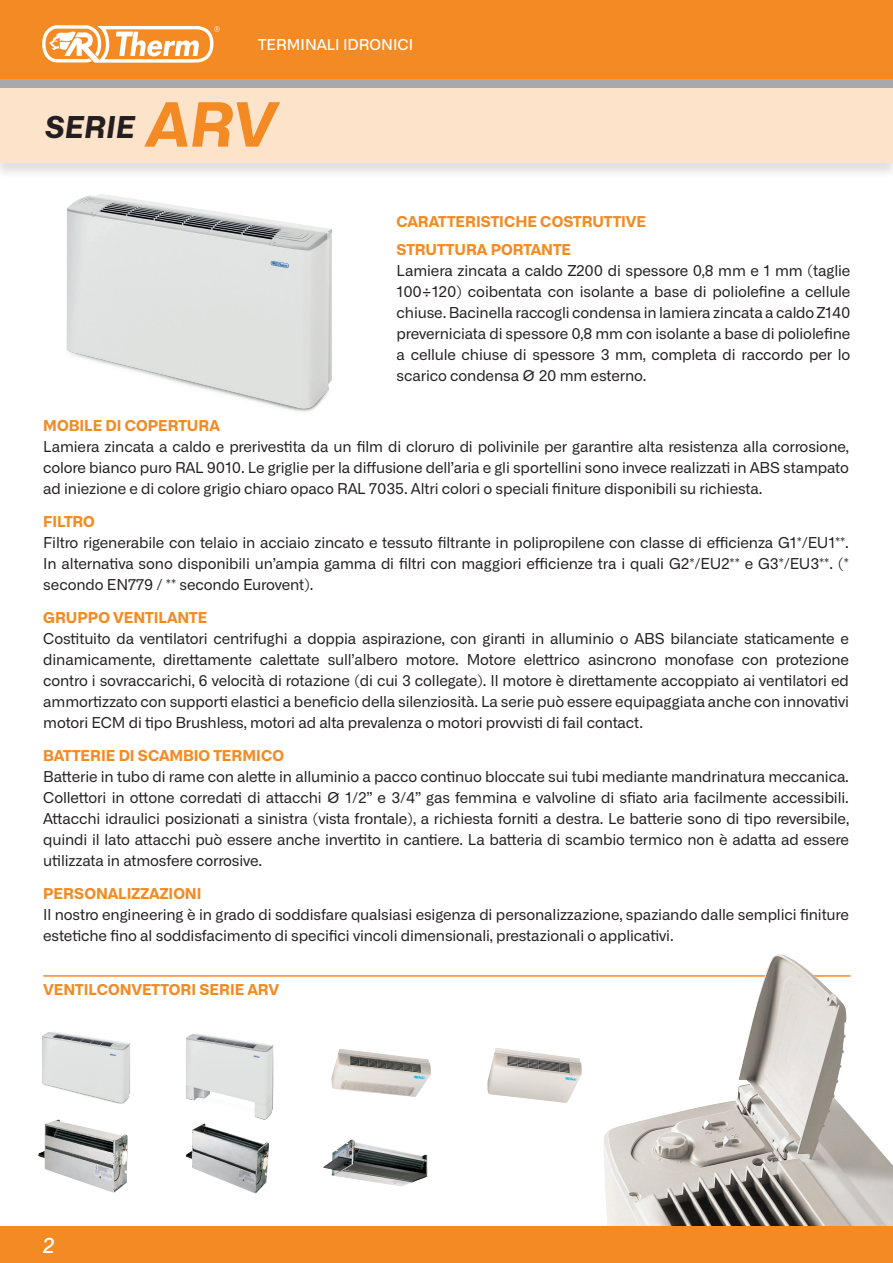
<style>
.page{position:relative;width:893px;height:1263px;background:#fff}
.page>*{position:absolute;margin:0;border:0;box-sizing:border-box;transform-origin:0 0}
.t1{font:italic 700 60.9px "Alliance No.1";color:#f38a23}
.t2{font:italic 700 30.15px "Alliance No.1";color:#231f20}
.t3{font:italic 500 21px "Alliance No.1";color:#fff}
.t4{font:15px/21px "Alliance No.1";letter-spacing:-.01em;color:#231f20;text-align:justify}
.titolo_caratteristic{font:700 15px "Alliance No.1";color:#f38a23}
.titolo_caratteristic-2{font:700 15px "Alliance No.1";color:#f38a23}
.t5{font:500 15px "Alliance No.1";color:#fff}
</style>
<div class="page">
<div style="left:0;top:0;width:893px;height:80px;background:#f38a23"></div>
<svg style="left:42px;top:25px;width:178px;height:38px"></svg>
<div style="left:0;top:80px;width:893px;height:8px;background:#a8a9ad"></div>
<div style="left:0;top:89px;width:893px;height:90px;background:#231f20;opacity:.14"></div>
<div style="left:0;top:88px;width:893px;height:74px;background:#fde3ca"></div>
<hr style="left:43px;top:975px;width:807px;height:2px;background:#f38a23">
<img style="left:594px;top:954px;width:299px;height:273px">
<img style="left:331px;top:1049px;width:100px;height:48px">
<img style="left:487px;top:1048px;width:95px;height:55px">
<img style="left:38px;top:1119px;width:90px;height:73px">
<img style="left:323px;top:1139px;width:104px;height:47px">
<img style="left:186px;top:1127px;width:83px;height:66px">
<img style="left:66px;top:194px;width:267px;height:218px">
<img style="left:42px;top:1032px;width:89px;height:72px">
<img style="left:186px;top:1034px;width:88px;height:93px">
<div style="left:0;top:1227px;width:893px;height:36px;background:#f38a23"></div>
<p class="t5" style="left:258px;top:35px;width:156px">TERMINALI IDRONICI</p>
<p class="t2" style="left:45px;top:108px;width:92px">SERIE</p>
<p class="t1" style="left:147px;top:85px;width:131px">ARV</p>
<p class="titolo_caratteristic" style="left:397px;top:211px;width:251px">CARATTERISTICHE COSTRUTTIVE</p>
<p class="titolo_caratteristic-2" style="left:397px;top:240px;width:176px">STRUTTURA PORTANTE</p>
<p class="t4" style="left:397px;top:260px;width:455px">Lamiera zincata a caldo Z200 di spessore 0,8 mm e 1 mm (taglie 100÷120) coibentata con isolante a base di poliolefine a cellule chiuse. Bacinella raccogli condensa in lamiera zincata a caldo Z140 preverniciata di spessore 0,8 mm con isolante a base di poliolefine a cellule chiuse di spessore 3 mm, completa di raccordo per lo scarico condensa Ø 20 mm esterno.</p>
<p class="titolo_caratteristic" style="left:43px;top:416px;width:178px">MOBILE DI COPERTURA</p>
<p class="t4" style="left:43px;top:436px;width:807px">Lamiera zincata a caldo e prerivestita da un film di cloruro di polivinile per garantire alta resistenza alla corrosione, colore bianco puro RAL 9010. Le griglie per la diffusione dell’aria e gli sportellini sono invece realizzati in ABS stampato ad iniezione e di colore grigio chiaro opaco RAL 7035. Altri colori o speciali finiture disponibili su richiesta.</p>
<p class="titolo_caratteristic" style="left:43px;top:512px;width:53px">FILTRO</p>
<p class="t4" style="left:43px;top:532px;width:807px">Filtro rigenerabile con telaio in acciaio zincato e tessuto filtrante in polipropilene con classe di efficienza G1*/EU1**.<br>In alternativa sono disponibili un’ampia gamma di filtri con maggiori efficienze tra i quali G2*/EU2** e G3*/EU3**. (* secondo EN779 / ** secondo Eurovent).</p>
<p class="titolo_caratteristic" style="left:43px;top:608px;width:166px">GRUPPO VENTILANTE</p>
<p class="t4" style="left:43px;top:628px;width:807px">Costituito da ventilatori centrifughi a doppia aspirazione, con giranti in alluminio o ABS bilanciate staticamente e dinamicamente, direttamente calettate sull’albero motore. Motore elettrico asincrono monofase con protezione contro i sovraccarichi, 6 velocità di rotazione (di cui 3 collegate). Il motore è direttamente accoppiato ai ventilatori ed ammortizzato con supporti elastici a beneficio della silenziosità. La serie può essere equipaggiata anche con innovativi motori ECM di tipo Brushless, motori ad alta prevalenza o motori provvisti di fail contact.</p>
<p class="titolo_caratteristic" style="left:43px;top:746px;width:242px">BATTERIE DI SCAMBIO TERMICO</p>
<p class="t4" style="left:43px;top:766px;width:807px">Batterie in tubo di rame con alette in alluminio a pacco continuo bloccate sui tubi mediante mandrinatura meccanica.<br>Collettori in ottone corredati di attacchi Ø 1/2” e 3/4” gas femmina e valvoline di sfiato aria facilmente accessibili.<br>Attacchi idraulici posizionati a sinistra (vista frontale), a richiesta forniti a destra. Le batterie sono di tipo reversibile, quindi il lato attacchi può essere anche invertito in cantiere. La batteria di scambio termico non è adatta ad essere utilizzata in atmosfere corrosive.</p>
<p class="titolo_caratteristic" style="left:43px;top:884px;width:160px">PERSONALIZZAZIONI</p>
<p class="t4" style="left:43px;top:904px;width:807px">Il nostro engineering è in grado di soddisfare qualsiasi esigenza di personalizzazione, spaziando dalle semplici finiture estetiche fino al soddisfacimento di specifici vincoli dimensionali, prestazionali o applicativi.</p>
<p class="titolo_caratteristic-2" style="left:43px;top:980px;width:237px">VENTILCONVETTORI SERIE ARV</p>
<p class="t3" style="left:43px;top:1233px;width:14px">2</p>
</div>
